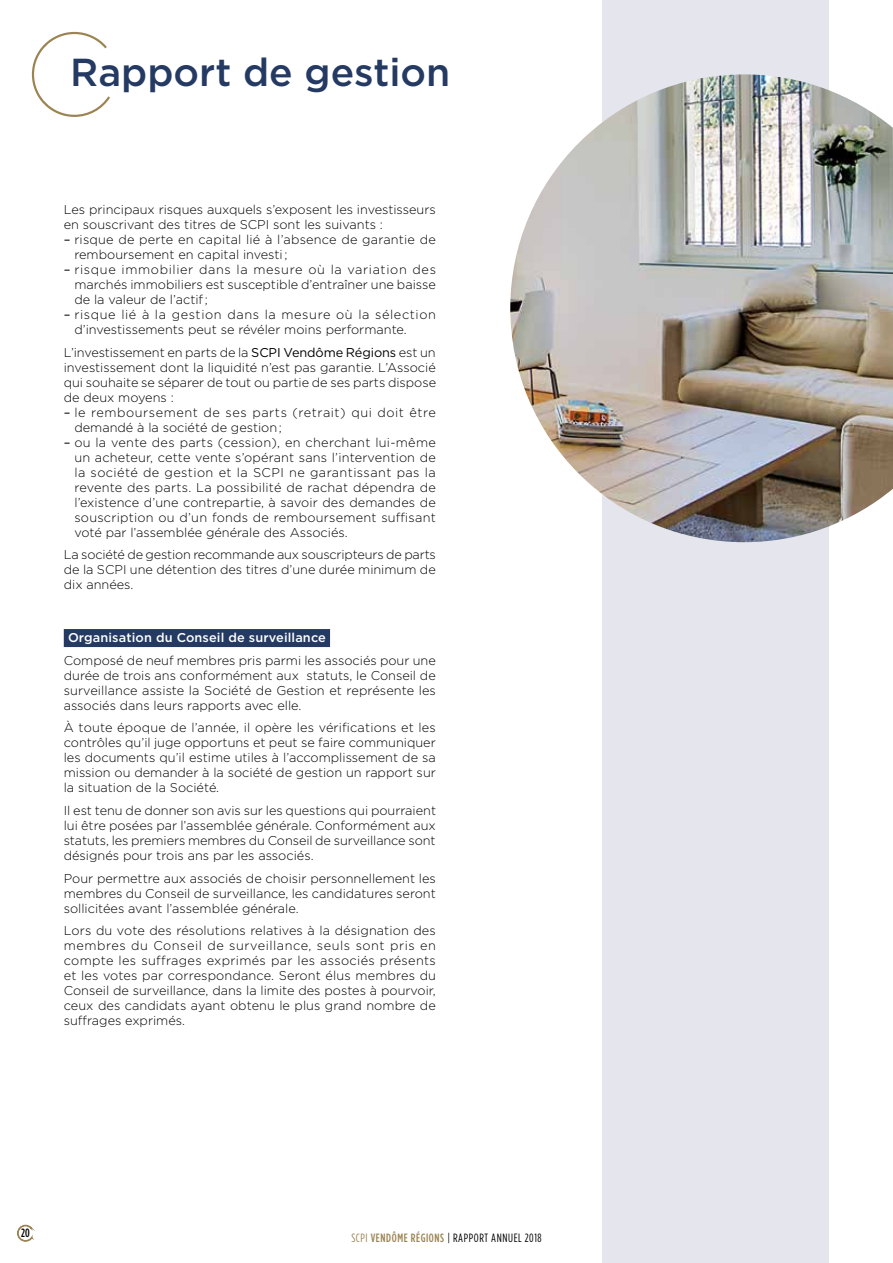
<style>
.page{position:relative;width:893px;height:1263px;background:#fff}
.page>*{position:absolute;margin:0;border:0;box-sizing:border-box;transform-origin:0 0}
.t1{font:500 39px "Gotham";color:#243a63}
.t2{font:300 12.75px/15px "Gotham";color:#000;text-align:justify}
.t3{font:300 12.75px/15px "Gotham";letter-spacing:.045em;color:#000}
.t4{font:12px "Gotham Condensed";letter-spacing:.05em;color:#000}
.t5{font:500 12px "Gotham Condensed";color:#000}
.s1{font-weight:400}
.s2{font-weight:500;color:#fff}
.s3{color:#9b8452}
.s4{font-weight:500;color:#9b8452}
</style>
<div class="page">
<svg style="left:17px;top:1224px;width:17px;height:18px"></svg>
<svg style="left:32px;top:32px;width:78px;height:85px"></svg>
<div style="left:64px;top:629px;width:266px;height:18px;background:#243a63"></div>
<div style="left:602px;top:0;width:227px;height:1263px;background:#e4e5ed"></div>
<img style="left:510px;top:74px;width:383px;height:468px">
<h1 class="t1" style="left:70px;top:46px;width:382px">Rapport de gestion</h1>
<p class="t2" style="left:64px;top:202px;width:374px">Les principaux risques auxquels s’exposent les investisseurs en souscrivant des titres de SCPI sont les suivants :</p>
<p class="t2" style="left:74px;top:232px;width:363px;text-indent:-11px"><span class="s1">–</span> risque de perte en capital lié à l’absence de garantie de remboursement en capital investi ;</p>
<p class="t2" style="left:74px;top:262px;width:363px;text-indent:-11px"><span class="s1">–</span> risque immobilier dans la mesure où la variation des marchés immobiliers est susceptible d’entraîner une baisse de la valeur de l’actif ;</p>
<p class="t2" style="left:74px;top:307px;width:363px;text-indent:-11px"><span class="s1">–</span> risque lié à la gestion dans la mesure où la sélection d’investissements peut se révéler moins performante.</p>
<p class="t2" style="left:64px;top:344px;width:374px">L’investissement en parts de la <span class="s1">SCPI Vendôme Régions</span> est un investissement dont la liquidité n’est pas garantie. L’Associé qui souhaite se séparer de tout ou partie de ses parts dispose de deux moyens :</p>
<p class="t3" style="left:74px;top:404px;width:363px;text-indent:-11px"><span class="s1">–</span> le remboursement de ses parts (retrait) qui doit être demandé à la société de gestion ;</p>
<p class="t2" style="left:74px;top:434px;width:363px;text-indent:-11px"><span class="s1">–</span> ou la vente des parts (cession), en cherchant lui-même un acheteur, cette vente s’opérant sans l’intervention de la société de gestion et la SCPI ne garantissant pas la revente des parts. La possibilité de rachat dépendra de l’existence d’une contrepartie, à savoir des demandes de souscription ou d’un fonds de remboursement suffisant voté par l’assemblée générale des Associés.</p>
<p class="t2" style="left:64px;top:547px;width:374px">La société de gestion recommande aux souscripteurs de parts de la SCPI une détention des titres d’une durée minimum de dix années.</p>
<p class="t2" style="left:64px;top:626px;width:374px;line-height:22.6px;text-indent:4px"><span class="s2">Organisation du Conseil de surveillance<br></span>Composé de neuf membres pris parmi les associés pour une</p>
<p class="t2" style="left:64px;top:667px;width:374px">durée de trois ans conformément aux statuts, le Conseil de surveillance assiste la Société de Gestion et représente les associés dans leurs rapports avec elle.</p>
<p class="t2" style="left:64px;top:720px;width:374px">À toute époque de l’année, il opère les vérifications et les contrôles qu’il juge opportuns et peut se faire communiquer les documents qu’il estime utiles à l’accomplissement de sa mission ou demander à la société de gestion un rapport sur la situation de la Société.</p>
<p class="t2" style="left:64px;top:803px;width:374px">Il est tenu de donner son avis sur les questions qui pourraient lui être posées par l’assemblée générale. Conformément aux statuts, les premiers membres du Conseil de surveillance sont désignés pour trois ans par les associés.</p>
<p class="t2" style="left:64px;top:870px;width:374px">Pour permettre aux associés de choisir personnellement les membres du Conseil de surveillance, les candidatures seront sollicitées avant l’assemblée générale.</p>
<p class="t2" style="left:64px;top:923px;width:374px">Lors du vote des résolutions relatives à la désignation des membres du Conseil de surveillance, seuls sont pris en compte les suffrages exprimés par les associés présents et les votes par correspondance. Seront élus membres du Conseil de surveillance, dans la limite des postes à pourvoir, ceux des candidats ayant obtenu le plus grand nombre de suffrages exprimés.</p>
<p class="t5" style="left:21px;top:1226px;width:10px">20</p>
<p class="t4" style="left:351px;top:1231px;width:192px"><span class="s3">SCPI</span> <span class="s4">VENDÔME RÉGIONS</span> | RAPPORT ANNUEL 2018</p>
</div>
